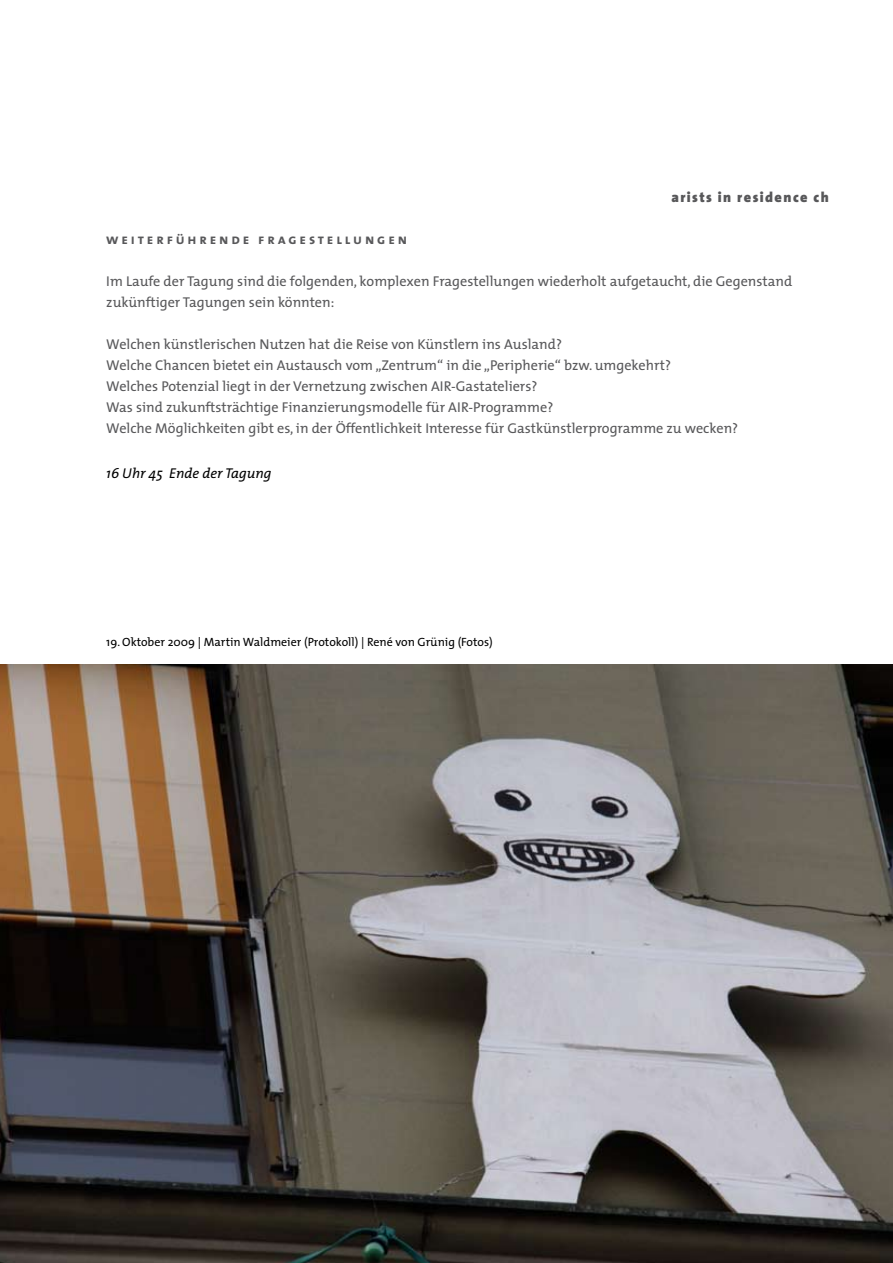
<style>
.page{position:relative;width:893px;height:1263px;background:#fff}
.page>*{position:absolute;margin:0;border:0;box-sizing:border-box;transform-origin:0 0}
.t1{font:14.25px/21px "The Mix";color:#58585a}
.t2{font:14.25px "The Mix Bold Caps";letter-spacing:.2em;color:#58585a}
.t3{font:italic 14.25px "The Mix";color:#000}
.t4{font:900 14.25px "The Sans";letter-spacing:.1em;color:#58585a}
.t5{font:12px "The Mix";color:#000}
</style>
<div class="page">
<img style="left:0;top:665px;width:893px;height:598px">
<p class="t4" style="left:671px;top:185px;width:159px">arists in residence ch</p>
<p class="t2" style="left:106px;top:228px;width:302px">weiterführende fragestellungen</p>
<p class="t1" style="left:106px;top:271px;width:687px">Im Laufe der Tagung sind die folgenden, komplexen Fragestellungen wiederholt aufgetaucht, die Gegenstand zukünftiger Tagungen sein könnten:</p>
<p class="t1" style="left:106px;top:334px;width:633px">Welchen künstlerischen Nutzen hat die Reise von Künstlern ins Ausland?<br>Welche Chancen bietet ein Austausch vom „Zentrum“ in die „Peripherie“ bzw. umgekehrt?<br>Welches Potenzial liegt in der Vernetzung zwischen AIR-Gastateliers?<br>Was sind zukunftsträchtige Finanzierungsmodelle für AIR-Programme?<br>Welche Möglichkeiten gibt es, in der Öffentlichkeit Interesse für Gastkünstlerprogramme zu wecken?</p>
<p class="t3" style="left:106px;top:462px;width:167px">16 Uhr 45 Ende der Tagung</p>
<p class="t5" style="left:106px;top:632px;width:388px">19. Oktober 2009 | Martin Waldmeier (Protokoll) | René von Grünig (Fotos)</p>
</div>
